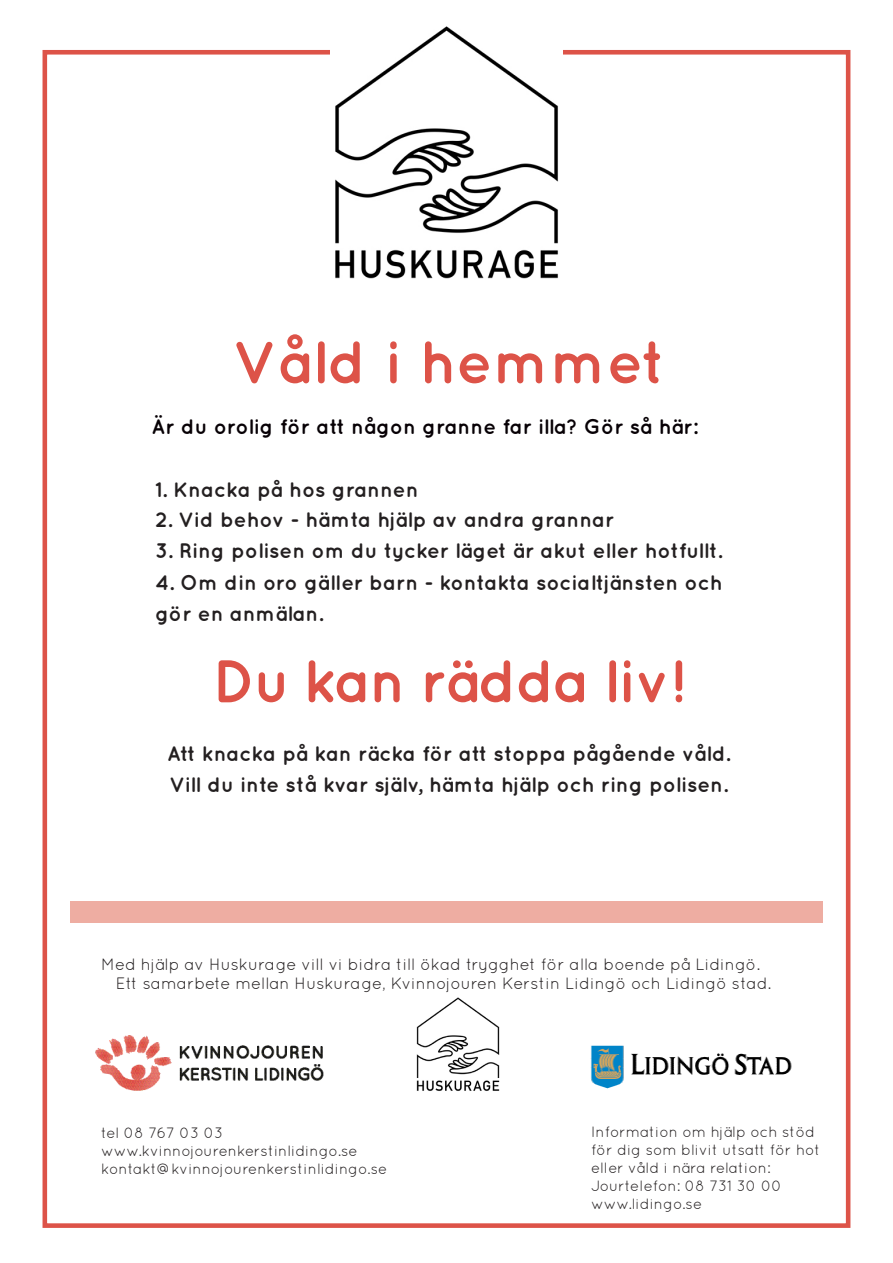
<style>
.page{position:relative;width:893px;height:1263px;background:#fff}
.page>*{position:absolute;margin:0;border:0;box-sizing:border-box;transform-origin:0 0}
.t1{font:700 60px "Quicksand";letter-spacing:-.03em;color:#dd5348}
.t2{font:700 60px "Quicksand";color:#dd5348}
.t3{font:700 21px/31.5px "Quicksand";color:#231f20}
.t4{font:700 21px "Quicksand";color:#070005}
.t5{font:16.5px "Quicksand";color:#231f20}
.t6{font:15px/18px "Quicksand";color:#231f20}
</style>
<div class="page">
<div style="left:43px;top:50px;width:807px;height:1178px;border:5px solid #dd5348"></div>
<img style="left:95px;top:1036px;width:228px;height:54px">
<div style="left:70px;top:901px;width:753px;height:22px;background:#eeada2"></div>
<img style="left:416px;top:997px;width:84px;height:94px">
<img style="left:590px;top:1045px;width:202px;height:44px">
<img style="left:331px;top:26px;width:231px;height:253px">
<p class="t2" style="left:233px;top:326px;width:434px">Våld i hemmet</p>
<p class="t4" style="left:151px;top:414px;width:548px">Är du orolig för att någon granne far illa? Gör så här:</p>
<p class="t3" style="left:155px;top:473px;width:265px">1. Knacka på hos grannen</p>
<p class="t3" style="left:155px;top:503px;width:461px">2. Vid behov - hämta hjälp av andra grannar</p>
<p class="t3" style="left:155px;top:534px;width:569px">3. Ring polisen om du tycker läget är akut eller hotfullt.</p>
<p class="t3" style="left:155px;top:566px;width:569px">4. Om din oro gäller barn - kontakta socialtjänsten och gör en anmälan.</p>
<p class="t1" style="left:212px;top:645px;width:474px">Du kan rädda liv!</p>
<p class="t3" style="left:167px;top:737px;width:565px">Att knacka på kan räcka för att stoppa pågående våld.<br>Vill du inte stå kvar själv, hämta hjälp och ring polisen.</p>
<p class="t5" style="left:101px;top:954px;width:661px">Med hjälp av Huskurage vill vi bidra till ökad trygghet för alla boende på Lidingö.</p>
<p class="t5" style="left:116px;top:974px;width:657px">Ett samarbete mellan Huskurage, Kvinnojouren Kerstin Lidingö och Lidingö stad.</p>
<p class="t6" style="left:101px;top:1124px;width:258px">tel 08 767 03 03 www.kvinnojourenkerstinlidingo.se</p>
<p class="t6" style="left:101px;top:1160px;width:288px">kontakt@kvinnojourenkerstinlidingo.se</p>
<p class="t6" style="left:591px;top:1122px;width:231px">Information om hjälp och stöd för dig som blivit utsatt för hot eller våld i nära relation:</p>
<p class="t6" style="left:591px;top:1176px;width:193px">Jourtelefon: 08 731 30 00</p>
<p class="t6" style="left:591px;top:1194px;width:113px">www.lidingo.se</p>
</div>
